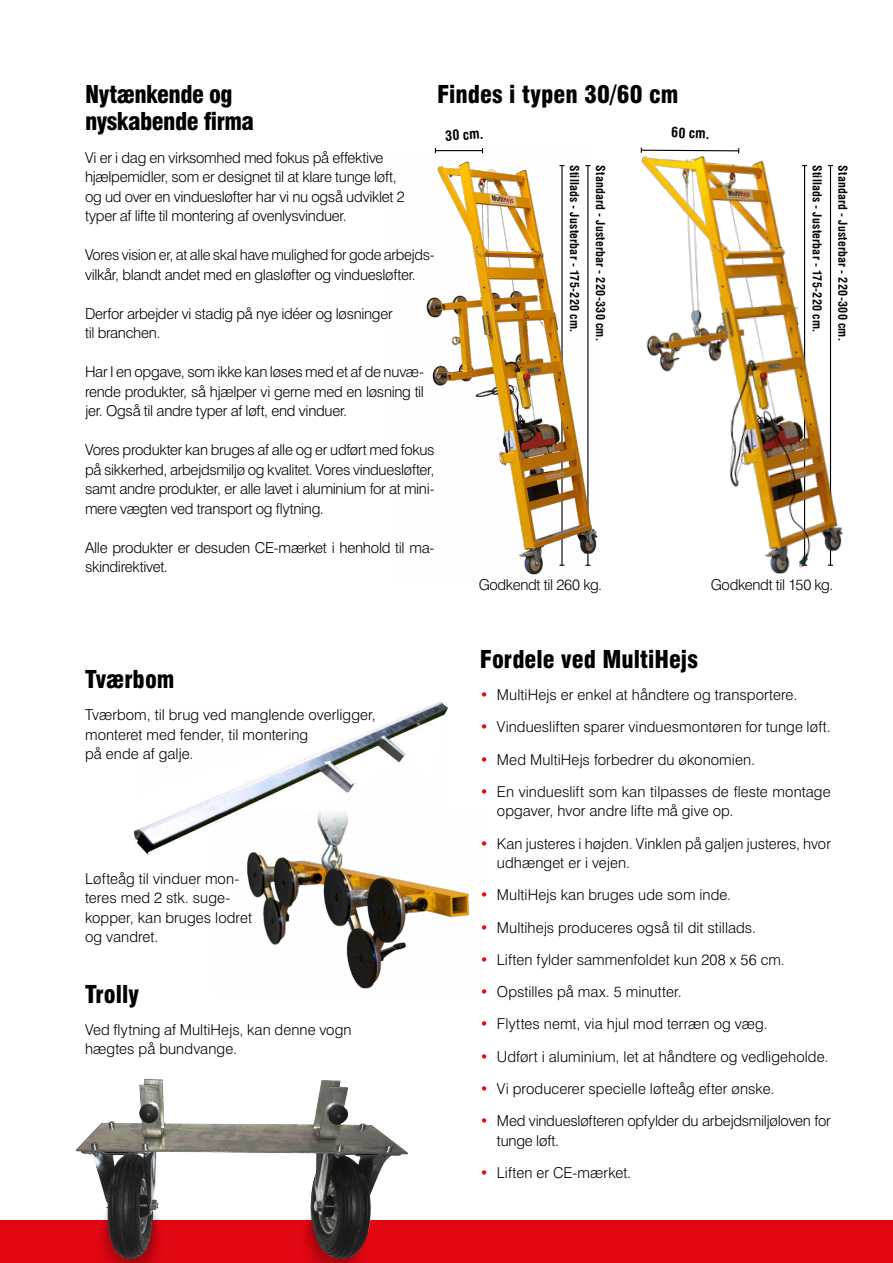
<style>
.page{position:relative;width:893px;height:1263px;background:#fff}
.page>*{position:absolute;margin:0;border:0;box-sizing:border-box;transform-origin:0 0}
.t1{font:900 condensed 24px "Swiss 721 BT";letter-spacing:-.005em;color:#000}
.t2{font:900 condensed 24px/27px "Swiss 721 BT";letter-spacing:-.025em;color:#000}
.t3{font:300 15px/19.5px "Swiss 721 BT";letter-spacing:-.005em;color:#000}
.t4{font:700 condensed 13.8px "Swiss 721 BT";color:#000}
.t5{font:700 condensed 12px "Swiss 721 BT";letter-spacing:.02em;color:#000}
.s1{color:#e30613}
</style>
<div class="page">
<div style="left:0;top:1220px;width:893px;height:43px;background:#e30613"></div>
<img style="left:247px;top:854px;width:222px;height:135px">
<img style="left:135px;top:703px;width:312px;height:151px">
<img style="left:76px;top:1078px;width:332px;height:185px">
<img style="left:640px;top:147px;width:203px;height:427px">
<img style="left:426px;top:148px;width:172px;height:427px">
<h1 class="t1" style="left:437px;top:80px;width:243px">Findes i typen 30/60 cm</h1>
<h1 class="t2" style="left:85px;top:81px;width:170px">Nytænkende og nyskabende firma</h1>
<p class="t3" style="left:85px;top:147px;width:321px">Vi er i dag en virksomhed med fokus på effektive hjælpemidler, som er designet til at klare tunge løft, og ud over en vinduesløfter har vi nu også udviklet 2 typer af lifte til montering af ovenlysvinduer.</p>
<p class="t3" style="left:85px;top:245px;width:351px">Vores vision er, at alle skal have mulighed for gode arbejds&shy;vilkår, blandt andet med en glasløfter og vinduesløfter.</p>
<p class="t3" style="left:85px;top:303px;width:309px">Derfor arbejder vi stadig på nye idéer og løsninger til branchen.</p>
<p class="t3" style="left:85px;top:362px;width:341px;text-align:justify">Har I en opgave, som ikke kan løses med et af de nuvæ&shy;rende produkter, så hjælper vi gerne med en løsning til jer. Også til andre typer af løft, end vinduer.</p>
<p class="t3" style="left:85px;top:440px;width:351px;text-align:justify">Vores produkter kan bruges af alle og er udført med fokus på sikkerhed, arbejdsmiljø og kvalitet. Vores vinduesløfter, samt andre produkter, er alle lavet i aluminium for at mini&shy;mere vægten ved transport og flytning.</p>
<p class="t3" style="left:85px;top:537px;width:351px">Alle produkter er desuden CE-mærket i henhold til ma&shy;skindirektivet.</p>
<p class="t4" style="left:445px;top:127px;width:40px;rotate:-3deg">30 cm.</p>
<p class="t4" style="left:672px;top:124px;width:40px;rotate:2deg">60 cm.</p>
<p class="t5" style="left:582px;top:165px;width:168px;rotate:90deg">Stillads - Justerbar - 175-220 cm.</p>
<p class="t5" style="left:608px;top:165px;width:177px;rotate:90deg">Standard - Justerbar - 220-330 cm.</p>
<p class="t5" style="left:824px;top:165px;width:168px;rotate:90deg">Stillads - Justerbar - 175-220 cm.</p>
<p class="t5" style="left:850px;top:165px;width:177px;rotate:90deg">Standard - Justerbar - 220-300 cm.</p>
<h1 class="t1" style="left:85px;top:665px;width:91px">Tværbom</h1>
<p class="t3" style="left:85px;top:705px;width:292px">Tværbom, til brug ved manglende overligger, monteret med fender, til montering<br>på ende af galje.</p>
<p class="t3" style="left:85px;top:868px;width:169px">Løfteåg til vinduer mon&shy;teres med 2 stk. suge&shy;kopper, kan bruges lodret og vandret.</p>
<h1 class="t1" style="left:85px;top:979px;width:55px">Trolly</h1>
<p class="t3" style="left:85px;top:1020px;width:268px">Ved flytning af MultiHejs, kan denne vogn hægtes på bundvange.</p>
<p class="t3" style="left:478px;top:575px;width:125px">Godkendt til 260 kg.</p>
<p class="t3" style="left:710px;top:575px;width:124px">Godkendt til 150 kg.</p>
<h1 class="t1" style="left:480px;top:645px;width:219px">Fordele ved MultiHejs</h1>
<p class="t3" style="left:480px;top:685px;width:319px"><span class="s1">•</span> MultiHejs er enkel at håndtere og transportere.</p>
<p class="t3" style="left:480px;top:717px;width:352px"><span class="s1">•</span> Vinduesliften sparer vinduesmontøren for tunge løft.</p>
<p class="t3" style="left:480px;top:749px;width:277px"><span class="s1">•</span> Med MultiHejs forbedrer du økonomien.</p>
<p class="t3" style="left:497px;top:782px;width:335px;text-indent:-17px"><span class="s1">•</span> En vindueslift som kan tilpasses de fleste montage opgaver, hvor andre lifte må give op.</p>
<p class="t3" style="left:497px;top:833px;width:335px;text-indent:-17px"><span class="s1">•</span> Kan justeres i højden. Vinklen på galjen justeres, hvor udhænget er i vejen.</p>
<p class="t3" style="left:480px;top:885px;width:253px"><span class="s1">•</span> MultiHejs kan bruges ude som inde.</p>
<p class="t3" style="left:480px;top:917px;width:278px"><span class="s1">•</span> Multihejs produceres også til dit stillads.</p>
<p class="t3" style="left:480px;top:950px;width:306px"><span class="s1">•</span> Liften fylder sammenfoldet kun 208 x 56 cm.</p>
<p class="t3" style="left:480px;top:982px;width:203px"><span class="s1">•</span> Opstilles på max. 5 minutter.</p>
<p class="t3" style="left:480px;top:1014px;width:289px"><span class="s1">•</span> Flyttes nemt, via hjul mod terræn og væg.</p>
<p class="t3" style="left:480px;top:1046px;width:350px"><span class="s1">•</span> Udført i aluminium, let at håndtere og vedligeholde.</p>
<p class="t3" style="left:480px;top:1079px;width:296px"><span class="s1">•</span> Vi producerer specielle løfteåg efter ønske.</p>
<p class="t3" style="left:497px;top:1111px;width:335px;text-indent:-17px"><span class="s1">•</span> Med vinduesløfteren opfylder du arbejdsmiljøloven for tunge løft.</p>
<p class="t3" style="left:480px;top:1163px;width:153px"><span class="s1">•</span> Liften er CE-mærket.</p>
</div>
